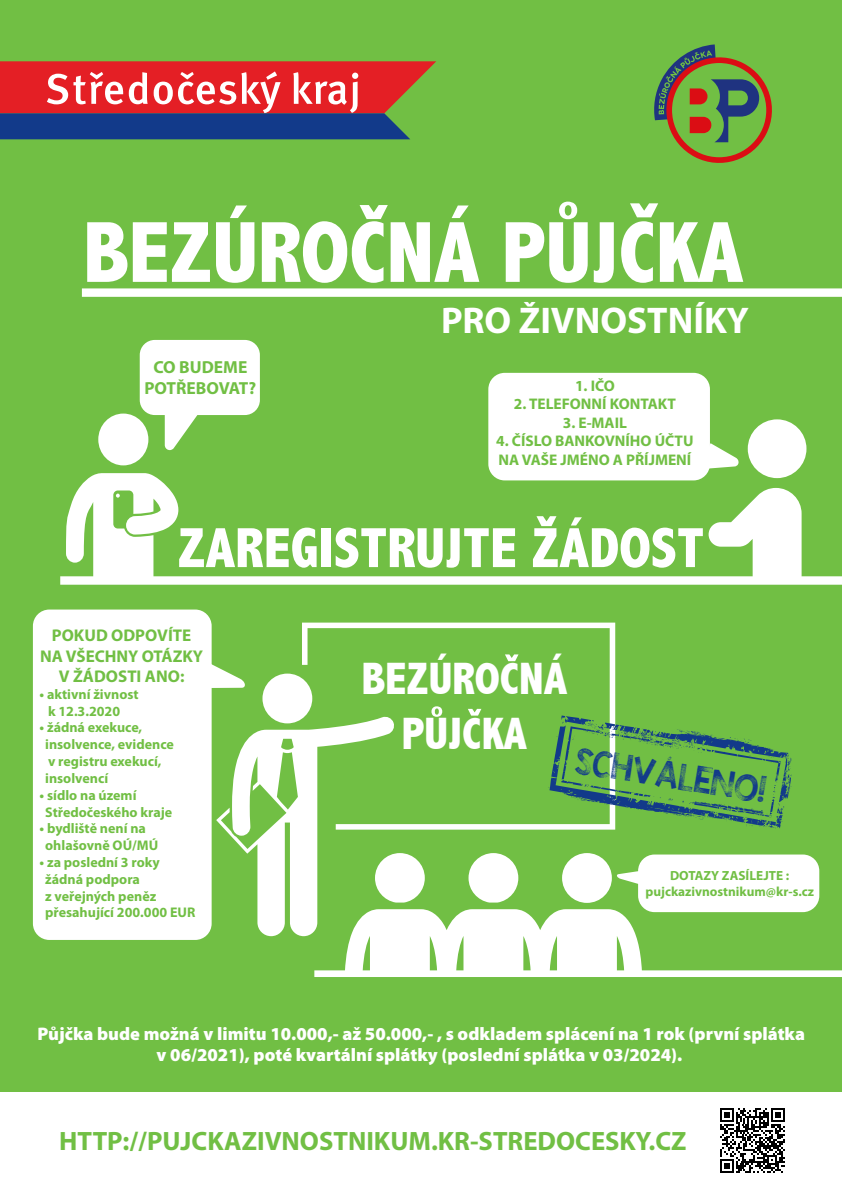
<style>
.page{position:relative;width:842px;height:1191px;background:#71bf44}
.page>*{position:absolute;margin:0;border:0;box-sizing:border-box;transform-origin:0 0}
.t1{font:800 condensed 87.5px "Abadi";color:#fff}
.t2{font:800 condensed 57px "Abadi";color:#fff}
.t3{font:800 condensed 45.4px/54.5px "Abadi";color:#fff;text-align:center}
.t4{font:700 37.3px "Myriad Pro";color:#fff}
.t5{font:29.1px "KGTRIBECASTAMP";color:#123a8a}
.t6{font:700 26.6px "Myriad Pro";color:#71bf44}
.t7{font:900 18.2px/21.9px "Myriad Pro";color:#fff;text-align:center}
.t8{font:700 17.5px "Myriad Pro";color:#71bf44}
.t9{font:700 17px "Myriad Pro";color:#71bf44}
.t10{font:700 15.4px/18.5px "Myriad Pro";color:#71bf44}
.t11{font:700 14px/16.8px "Myriad Pro";color:#71bf44}
.t12{font:700 13.3px "Myriad Pro";color:#71bf44}
</style>
<div class="page">
<svg style="left:0;top:61px;width:436px;height:78px;background:#9f495b"></svg>
<svg style="left:654px;top:44px;width:118px;height:119px"></svg>
<svg style="left:360px;top:205px;width:28px;height:14px"></svg>
<svg style="left:630px;top:203px;width:28px;height:14px"></svg>
<svg style="left:559px;top:202px;width:18px;height:17px"></svg>
<svg style="left:302px;top:622px;width:313px;height:84px"></svg>
<div style="left:262px;top:673px;width:50px;height:50px;background:#fff;border-radius:50%"></div>
<div style="left:33px;top:609px;width:179px;height:331px;background:#fff;border-radius:16px"></div>
<svg style="left:211px;top:655px;width:34px;height:33px"></svg>
<div style="left:314px;top:970px;width:528px;height:7px;background:#fff"></div>
<svg style="left:709px;top:488px;width:92px;height:88px"></svg>
<div style="left:748px;top:419px;width:58px;height:59px;background:#fff;border-radius:50%"></div>
<svg style="left:140px;top:340px;width:120px;height:110px"></svg>
<div style="left:60px;top:576px;width:782px;height:8px;background:#fff"></div>
<div style="left:82px;top:288px;width:760px;height:9px;background:#fff"></div>
<div style="left:488px;top:373px;width:222px;height:107px;background:#fff;border-radius:16px"></div>
<svg style="left:709px;top:443px;width:30px;height:26px"></svg>
<div style="left:98px;top:413px;width:50px;height:52px;background:#fff;border-radius:50%"></div>
<svg style="left:66px;top:473px;width:112px;height:104px"></svg>
<svg style="left:505px;top:654px;width:13px;height:7px"></svg>
<svg style="left:536px;top:516px;width:20px;height:10px"></svg>
<div style="left:0;top:1092px;width:842px;height:99px;background:#fff"></div>
<div style="left:638px;top:854px;width:181px;height:58px;background:#fff;border-radius:16px"></div>
<svg style="left:216px;top:706px;width:576px;height:266px"></svg>
<svg style="left:720px;top:1108px;width:65px;height:64px"></svg>
<p class="t1" style="left:83px;top:202px;width:662px">BEZÚROCNÁ PUJCKA</p>
<p class="t4" style="left:441px;top:296px;width:309px">PRO ŽIVNOSTNÍKY</p>
<p class="t8" style="left:153px;top:355px;width:96px">CO BUDEME</p>
<p class="t8" style="left:144px;top:376px;width:113px">POTŘEBOVAT?</p>
<p class="t10" style="left:575px;top:376px;width:41px">1. IČO</p>
<p class="t10" style="left:514px;top:394px;width:163px">2. TELEFONNÍ KONTAKT</p>
<p class="t10" style="left:563px;top:413px;width:66px">3. E-MAIL</p>
<p class="t10" style="left:496px;top:431px;width:199px">4. ČÍSLO BANKOVNÍHO ÚČTU<br>NA VAŠE JMÉNO A PŘÍJMENÍ</p>
<p class="t2" style="left:178px;top:515px;width:528px">ZAREGISTRUJTE ZÁDOST</p>
<p class="t9" style="left:52px;top:624px;width:141px">POKUD ODPOVÍTE</p>
<p class="t9" style="left:40px;top:645px;width:164px">NA VŠECHNY OTÁZKY</p>
<p class="t9" style="left:59px;top:665px;width:127px">V ŽÁDOSTI ANO:</p>
<p class="t11" style="left:48px;top:685px;width:92px;text-indent:-8px">• aktivní živnost k 12.3.2020</p>
<p class="t11" style="left:45px;top:719px;width:130px;text-indent:-6px">• žádná exekuce, insolvence, evidence v registru exekucí, insolvencí</p>
<p class="t11" style="left:45px;top:786px;width:129px;text-indent:-6px">• sídlo na území<br>Středočeského kraje</p>
<p class="t11" style="left:45px;top:819px;width:115px;text-indent:-6px">• bydliště není na ohlašovně OÚ/MÚ</p>
<p class="t11" style="left:45px;top:853px;width:152px;text-indent:-6px">• za poslední 3 roky žádná podpora<br>z veřejných peněz přesahující 200.000 EUR</p>
<p class="t3" style="left:362px;top:652px;width:207px">BEZÚROCNÁ<br>PUJCKA</p>
<p class="t5" style="left:579px;top:740px;width:194px;rotate:9deg">SCHVÁLENO!</p>
<p class="t12" style="left:670px;top:867px;width:121px">DOTAZY ZASÍLEJTE :</p>
<p class="t12" style="left:645px;top:883px;width:170px">pujckazivnostnikum@kr-s.cz</p>
<p class="t7" style="left:37px;top:1021px;width:769px">Půjčka bude možná v limitu 10.000,- až 50.000,- , s odkladem splácení na 1 rok (první splátka v 06/2021), poté kvartální splátky (poslední splátka v 03/2024).</p>
<p class="t6" style="left:59px;top:1123px;width:629px">HTTP://PUJCKAZIVNOSTNIKUM.KR-STREDOCESKY.CZ</p>
</div>
